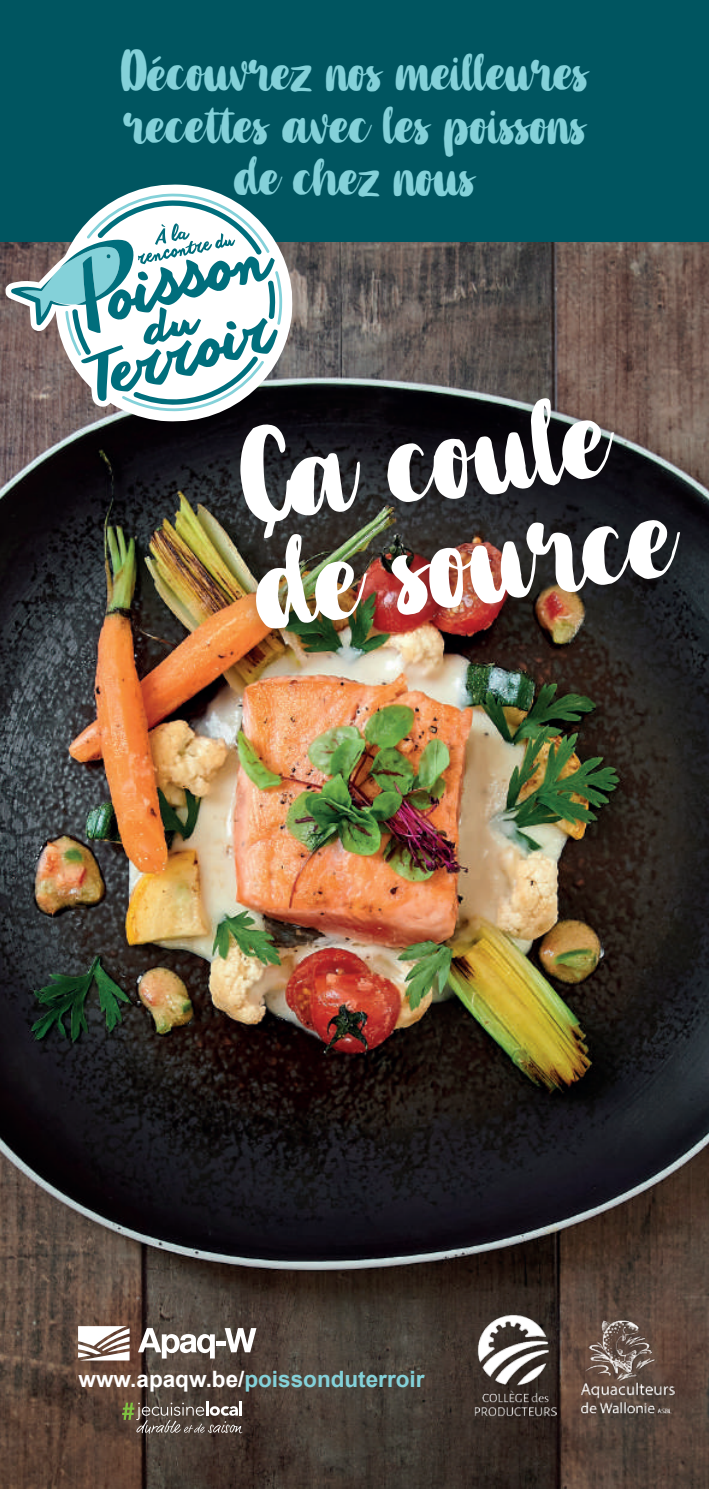
<style>
.page{position:relative;width:709px;height:1489px;background:#fff}
.page>*{position:absolute;margin:0;border:0;box-sizing:border-box;transform-origin:0 0}
.t1{font:105.75px/107.5px "Fishtype";color:#fff}
.t2{font:45px/52.5px "Fishtype";color:#84d1d9;text-align:center}
.t3{font:700 22.5px "Arial";color:#84d1d9}
.s1{color:#fff}
</style>
<div class="page">
<img style="left:0;top:241px;width:709px;height:1247px">
<div style="left:0;top:0;width:709px;height:241px;background:#005560"></div>
<div style="left:219px;top:377px;width:481px;height:272px;background:#231f20;opacity:.35"></div>
<svg style="left:53px;top:184px;width:242px;height:240px"></svg>
<svg style="left:5px;top:193px;width:277px;height:219px"></svg>
<img style="left:580px;top:1316px;width:94px;height:101px">
<img style="left:475px;top:1314px;width:81px;height:102px">
<svg style="left:138px;top:1327px;width:77px;height:31px"></svg>
<div style="left:216px;top:1340px;width:10px;height:5px;background:#fff"></div>
<svg style="left:225px;top:1327px;width:31px;height:25px"></svg>
<svg style="left:78px;top:1325px;width:52px;height:35px"></svg>
<svg style="left:122px;top:1401px;width:121px;height:32px;background:#6d6358"></svg>
<hr style="left:239px;top:1401px;width:3px;height:14px;background:#fff">
<p class="t2" style="left:121px;top:47px;width:469px">Découvrez nos meilleures recettes avec les poissons de chez nous</p>
<h1 class="t1" style="left:234px;top:429px;width:423px;rotate:-7deg">Ça coule de source</h1>
<p class="t3" style="left:79px;top:1363px;width:347px"><span class="s1">www.apaqw.be/</span>poissonduterroir</p>
</div>
